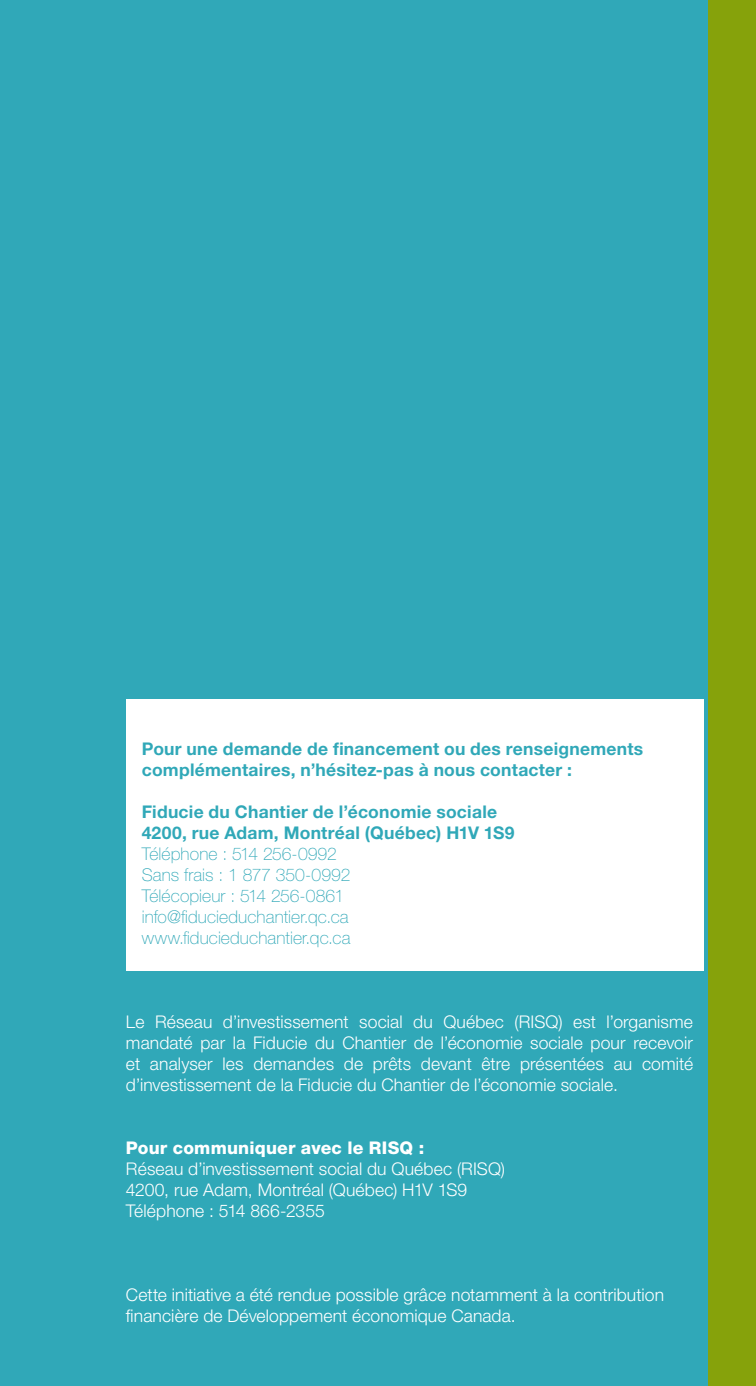
<style>
.page{position:relative;width:756px;height:1386px;background:#30a8b8}
.page>*{position:absolute;margin:0;border:0;box-sizing:border-box;transform-origin:0 0}
.t1{font:300 17.5px/21px "Helvetica Neue LT Pro";letter-spacing:.005em;color:#fff}
.t2{font:700 17.5px/21px "Helvetica Neue LT Pro";letter-spacing:.015em;color:#30a8b8}
.t3{font:100 17.5px/21px "Helvetica Neue LT Pro";letter-spacing:.005em;color:#30a8b8}
.t4{font:800 17.5px "Helvetica Neue LT Pro";letter-spacing:.01em;color:#fff}
</style>
<div class="page">
<div style="left:126px;top:699px;width:577px;height:272px;background:#fff"></div>
<div style="left:709px;top:0;width:47px;height:1386px;background:#86a20b"></div>
<p class="t2" style="left:142px;top:738px;width:503px">Pour une demande de financement ou des renseignements complémentaires, n’hésitez-pas à nous contacter :</p>
<p class="t2" style="left:142px;top:801px;width:374px">Fiducie du Chantier de l’économie sociale<br>4200, rue Adam, Montréal (Québec) H1V 1S9</p>
<p class="t3" style="left:142px;top:843px;width:210px">Téléphone : 514 256-0992<br>Sans frais : 1 877 350-0992<br>Télécopieur : 514 256-0861 info@fiducieduchantier.qc.ca www.fiducieduchantier.qc.ca</p>
<p class="t1" style="left:126px;top:1011px;width:569px;text-align:justify">Le Réseau d’investissement social du Québec (RISQ) est l’organisme mandaté par la Fiducie du Chantier de l’économie sociale pour recevoir et analyser les demandes de prêts devant être présentées au comité d’investissement de la Fiducie du Chantier de l’économie sociale.</p>
<p class="t4" style="left:126px;top:1137px;width:300px">Pour communiquer avec le RISQ :</p>
<p class="t1" style="left:126px;top:1158px;width:381px">Réseau d’investissement social du Québec (RISQ)<br>4200, rue Adam, Montréal (Québec) H1V 1S9<br>Téléphone : 514 866-2355</p>
<p class="t1" style="left:126px;top:1284px;width:540px">Cette initiative a été rendue possible grâce notamment à la contribution financière de Développement économique Canada.</p>
</div>
